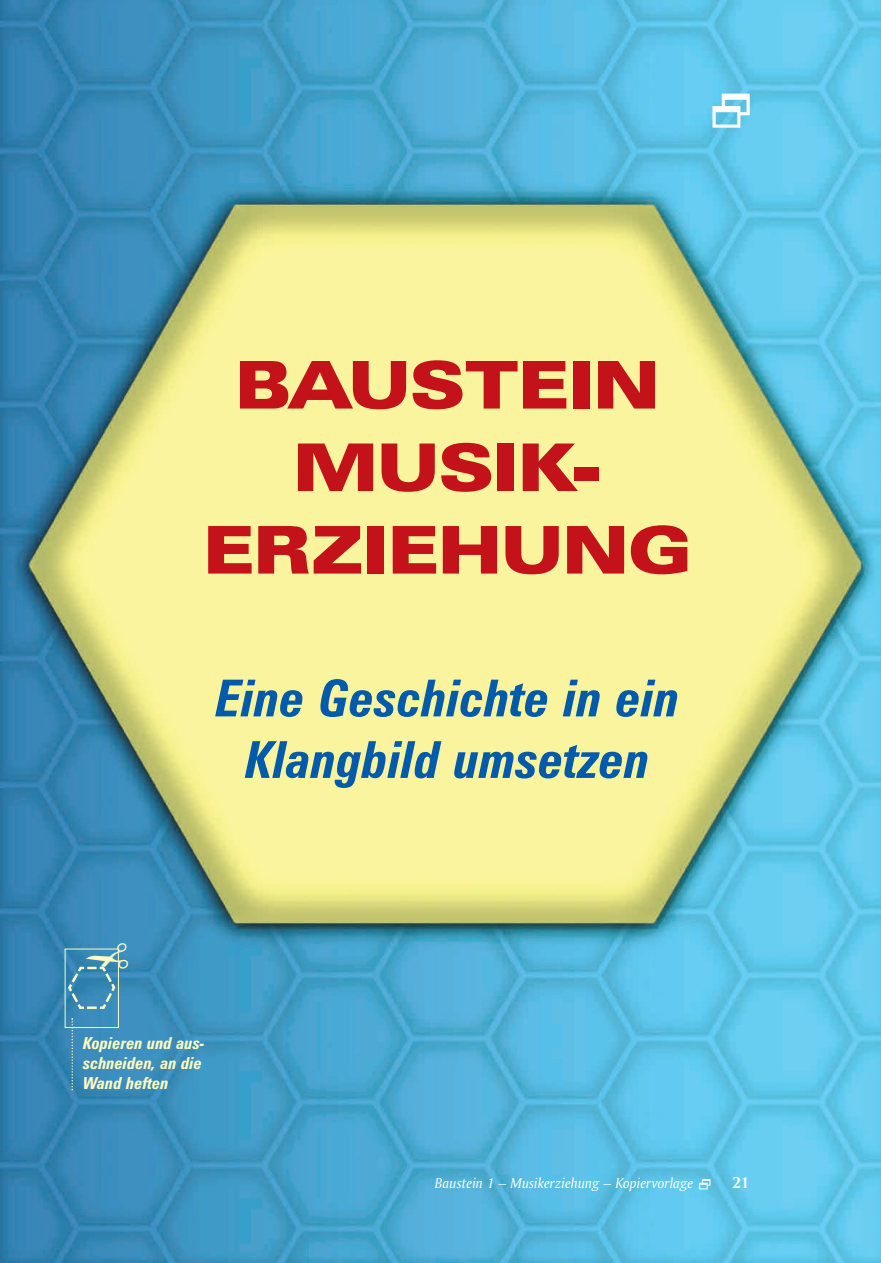
<style>
.page{position:relative;width:881px;height:1263px;background:#fff}
.page>*{position:absolute;margin:0;border:0;box-sizing:border-box;transform-origin:0 0}
.t1{font:900 expanded 66px/82.5px "Zurich BT";color:#c4121a;text-align:center}
.t2{font:italic 700 condensed 51px/61.5px "Zurich BT";color:#015aaa;text-align:center}
.t3{font:49.5px "Webdings";color:#fff}
.t4{font:italic 700 condensed 16.5px/19.8px "Zurich BT";color:#fffac1}
.t5{font:15px "Amerigo BT Italic A";color:#fff}
.s1{font-family:"Amerigo BT Bold A";font-size:16.5px}
</style>
<div class="page">
<img style="left:0;top:0;width:880px;height:1263px">
<svg style="left:71px;top:1018px;width:2px;height:72px"></svg>
<div style="left:65px;top:949px;width:54px;height:79px;border:1px solid #fffac1"></div>
<svg style="left:67px;top:943px;width:61px;height:67px;background:#4791b6"></svg>
<p class="t3" style="left:706px;top:77px;width:51px">•</p>
<p class="t1" style="left:204px;top:350px;width:488px">BAUSTEIN<br>MUSIK-<br>ERZIEHUNG</p>
<p class="t2" style="left:216px;top:672px;width:465px">Eine Geschichte in ein<br>Klangbild umsetzen</p>
<p class="t4" style="left:83px;top:1035px;width:123px">Kopieren und aus&shy;schneiden, an die<br>Wand heften</p>
<p class="t5" style="left:434px;top:1177px;width:316px">Baustein 1 – Musikerziehung – Kopiervorlage • <span class="s1">21</span></p>
</div>
